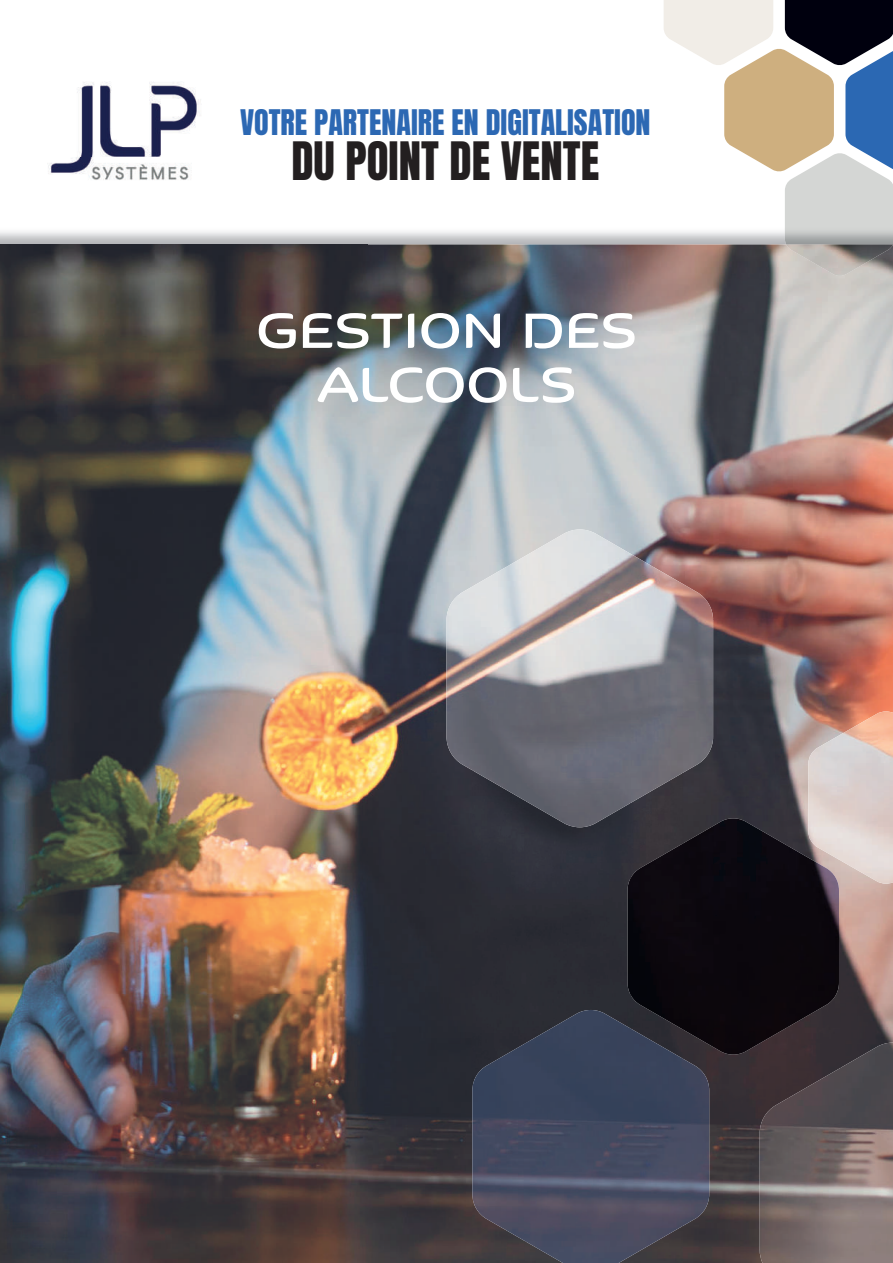
<style>
.page{position:relative;width:893px;height:1263px;background:#fff}
.page>*{position:absolute;margin:0;border:0;box-sizing:border-box;transform-origin:0 0}
.t1{font:54.3px/54.3px "Kaili FYW04";color:#fff;text-align:center}
.t2{font:45px "Anton";color:#231f20}
.t3{font:30px "Anton";color:#2c68b3}
</style>
<div class="page">
<img style="left:48px;top:82px;width:153px;height:98px">
<svg style="left:664px;top:0;width:229px;height:228px"></svg>
<img style="left:0;top:244px;width:367px;height:1019px">
<img style="left:367px;top:244px;width:421px;height:321px">
<img style="left:788px;top:276px;width:105px;height:504px">
<img style="left:367px;top:565px;width:105px;height:698px">
<img style="left:713px;top:565px;width:75px;height:54px">
<img style="left:713px;top:619px;width:75px;height:199px">
<img style="left:472px;top:827px;width:53px;height:183px">
<img style="left:525px;top:827px;width:102px;height:183px">
<img style="left:788px;top:780px;width:52px;height:262px">
<img style="left:840px;top:884px;width:53px;height:158px">
<img style="left:709px;top:1054px;width:51px;height:209px">
<img style="left:786px;top:244px;width:107px;height:32px">
<img style="left:446px;top:529px;width:267px;height:298px">
<img style="left:808px;top:711px;width:85px;height:173px">
<img style="left:472px;top:1010px;width:237px;height:253px">
<img style="left:760px;top:1042px;width:133px;height:221px">
<img style="left:627px;top:818px;width:212px;height:236px">
<p class="t3" style="left:240px;top:107px;width:412px">VOTRE PARTENAIRE EN DIGITALISATION</p>
<h2 class="t2" style="left:291px;top:138px;width:309px">DU POINT DE VENTE</h2>
<h1 class="t1" style="left:256px;top:299px;width:382px">GESTION DES<br>ALCOOLS</h1>
</div>
